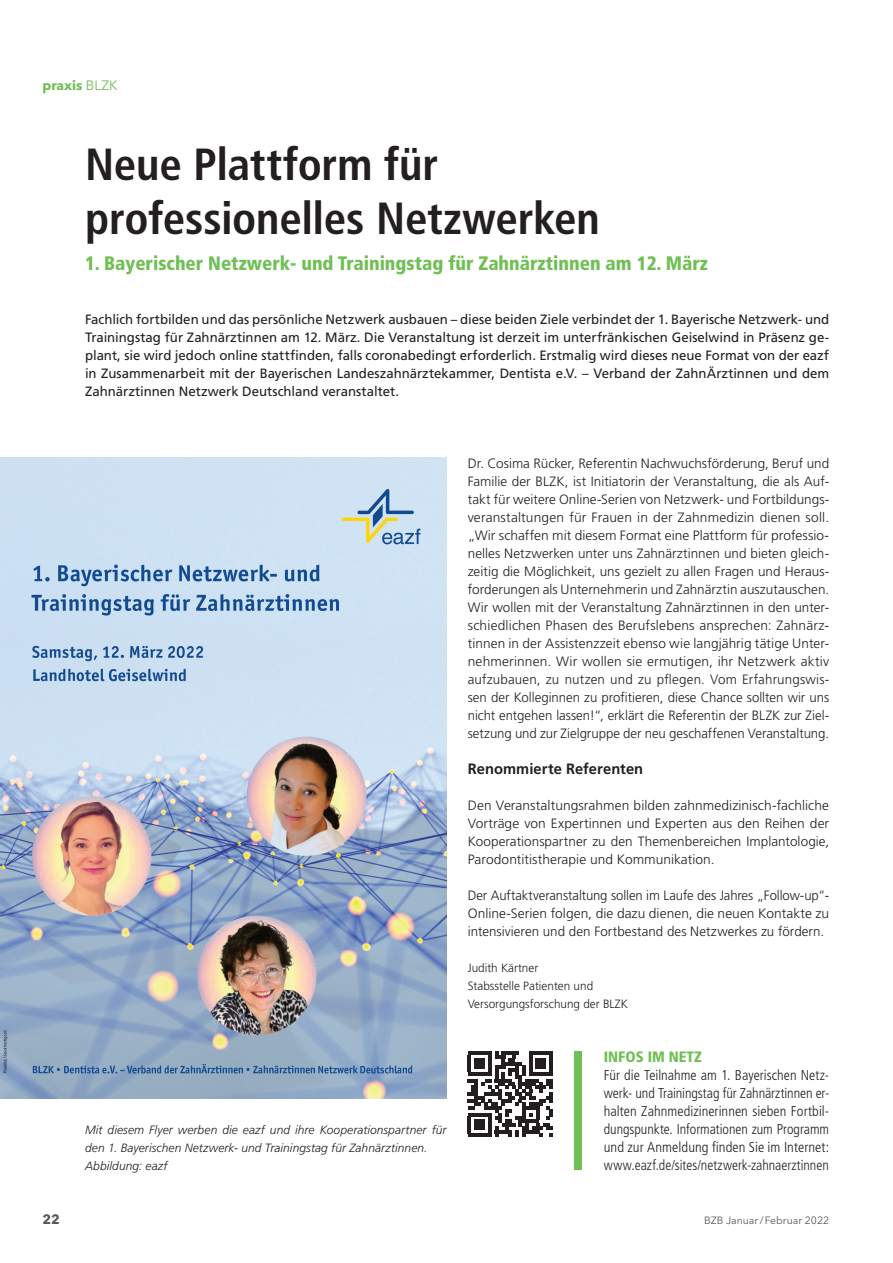
<style>
.page{position:relative;width:893px;height:1263px;background:#fff}
.page>*{position:absolute;margin:0;border:0;box-sizing:border-box;transform-origin:0 0}
.Headline{font:700 condensed 45px "Frutiger LT Std";letter-spacing:-.005em;color:#231f20}
.Subline{font:900 condensed 19.5px "Frutiger LT Std";color:#6fbf54}
.Crossheading{font:700 15px "Frutiger LT Std";letter-spacing:.005em;color:#231f20}
.Infobox_Headline{font:900 condensed 15px "Frutiger LT Std";color:#6fbf54}
.Infobox_Content{font:300 condensed 14.25px/18px "Frutiger LT Std";color:#231f20;text-align:justify}
.Content{font:300 13.5px/18px "Frutiger LT Std";color:#231f20;text-align:justify}
.Teaser{font:13.5px/18px "Frutiger LT Std";color:#231f20;text-align:justify}
.t1{font:700 13.5px "Avenir Next LT Pro";color:#6fbf54}
.t2{font:700 13.5px "Avenir Next LT Pro";color:#57585a}
.t3{font:italic 300 12px/18px "Frutiger LT Std";letter-spacing:.005em;color:#231f20}
.Author{font:300 12px/18px "Frutiger LT Std";color:#231f20}
.t4{font:10.5px "Avenir Next LT Pro";color:#57585a}
.s1{font-weight:400}
</style>
<div class="page">
<img style="left:0;top:457px;width:446px;height:641px">
<svg style="left:468px;top:1052px;width:85px;height:85px"></svg>
<div style="left:574px;top:1052px;width:8px;height:118px;background:#6fbf54"></div>
<p class="t1" style="left:43px;top:77px;width:77px">praxis <span class="s1">BLZK</span></p>
<p class="Headline" style="left:85px;top:138px;width:355px">Neue Plattform für</p>
<p class="Headline" style="left:85px;top:192px;width:516px">professionelles Netzwerken</p>
<p class="Subline" style="left:85px;top:251px;width:624px">1. Bayerischer Netzwerk- und Trainingstag für Zahnärztinnen am 12. März</p>
<p class="Teaser" style="left:85px;top:310px;width:746px">Fachlich fortbilden und das persönliche Netzwerk ausbauen – diese beiden Ziele verbindet der 1. Bayerische Netzwerk- und Trainingstag für Zahnärztinnen am 12. März. Die Veranstaltung ist derzeit im unterfränkischen Geiselwind in Präsenz ge&shy;plant, sie wird jedoch online stattfinden, falls coronabedingt erforderlich. Erstmalig wird dieses neue Format von der eazf in Zusammenarbeit mit der Bayerischen Landeszahnärztekammer, Dentista e.V. – Verband der ZahnÄrztinnen und dem Zahnärztinnen Netzwerk Deutschland veranstaltet.</p>
<p class="t2" style="left:43px;top:1211px;width:19px">22</p>
<p class="t3" style="left:85px;top:1121px;width:363px">Mit diesem Flyer werben die eazf und ihre Kooperationspartner für den 1. Bayerischen Netzwerk- und Trainingstag für Zahnärztinnen.</p>
<p class="t3" style="left:85px;top:1157px;width:84px">Abbildung: eazf</p>
<p class="Content" style="left:468px;top:455px;width:363px">Dr. Cosima Rücker, Referentin Nachwuchsförderung, Beruf und Familie der BLZK, ist Initiatorin der Veranstaltung, die als Auf&shy;takt für weitere Online-Serien von Netzwerk- und Fortbildungs&shy;veranstaltungen für Frauen in der Zahnmedizin dienen soll. „Wir schaffen mit diesem Format eine Plattform für professio&shy;nelles Netzwerken unter uns Zahnärztinnen und bieten gleich&shy;zeitig die Möglichkeit, uns gezielt zu allen Fragen und Heraus&shy;forderungen als Unternehmerin und Zahnärztin auszutauschen.<br>Wir wollen mit der Veranstaltung Zahnärztinnen in den unter&shy;schiedlichen Phasen des Berufslebens ansprechen: Zahnärz&shy;tinnen in der Assistenzzeit ebenso wie langjährig tätige Unter&shy;nehmerinnen. Wir wollen sie ermutigen, ihr Netzwerk aktiv aufzubauen, zu nutzen und zu pflegen. Vom Erfahrungswis&shy;sen der Kolleginnen zu profitieren, diese Chance sollten wir uns nicht entgehen lassen!“, erklärt die Referentin der BLZK zur Ziel&shy;setzung und zur Zielgruppe der neu geschaffenen Veranstaltung.</p>
<p class="Crossheading" style="left:468px;top:760px;width:177px">Renommierte Referenten</p>
<p class="Content" style="left:468px;top:797px;width:363px">Den Veranstaltungsrahmen bilden zahnmedizinisch-fachliche Vorträge von Expertinnen und Experten aus den Reihen der Kooperationspartner zu den Themenbereichen Implantologie, Parodontitistherapie und Kommunikation.</p>
<p class="Content" style="left:468px;top:887px;width:363px">Der Auftaktveranstaltung sollen im Laufe des Jahres „Follow-up“- Online-Serien folgen, die dazu dienen, die neuen Kontakte zu intensivieren und den Fortbestand des Netzwerkes zu fördern.</p>
<p class="Author" style="left:468px;top:959px;width:72px">Judith Kärtner</p>
<p class="Author" style="left:468px;top:977px;width:162px">Stabsstelle Patienten und<br>Versorgungsforschung der BLZK</p>
<p class="Infobox_Headline" style="left:604px;top:1048px;width:100px">INFOS IM NETZ</p>
<p class="Infobox_Content" style="left:604px;top:1066px;width:227px">Für die Teilnahme am 1. Bayerischen Netz&shy;werk- und Trainingstag für Zahnärztinnen er&shy;halten Zahnmedizinerinnen sieben Fortbil&shy;dungspunkte. Informationen zum Programm und zur Anmeldung finden Sie im Internet: www.eazf.de/sites/netzwerk-zahnaerztinnen</p>
<p class="t4" style="left:704px;top:1214px;width:127px">BZB Januar/Februar 2022</p>
</div>
